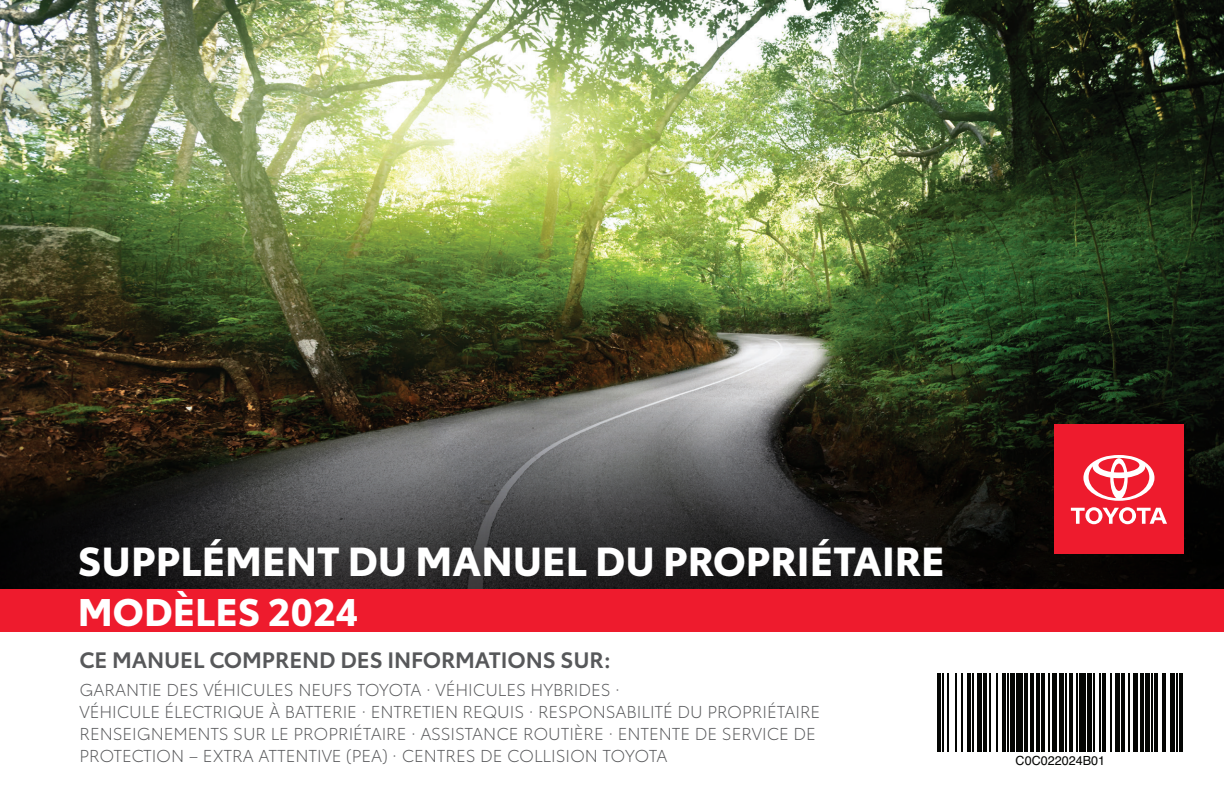
<style>
.page{position:relative;width:1224px;height:792px;background:#fff}
.page>*{position:absolute;margin:0;border:0;box-sizing:border-box;transform-origin:0 0}
.t1{font:700 40px "Toyota Type";color:#fff}
.t2{font:700 38px "Toyota Type";color:#fff}
.t3{font:600 22px "Toyota Type";letter-spacing:-.005em;color:#57585a}
.t4{font:300 17px/22px "Toyota Type";letter-spacing:-.005em;color:#57585a}
.t5{font:12.6px "Helvetica";color:#040503}
</style>
<div class="page">
<img style="left:0;top:0;width:1224px;height:400px">
<hr style="left:938px;top:673px;width:3px;height:79px;background:#040503">
<hr style="left:942px;top:673px;width:2px;height:79px;background:#040503">
<hr style="left:947px;top:673px;width:2px;height:79px;background:#040503">
<hr style="left:955px;top:673px;width:2px;height:79px;background:#040503">
<hr style="left:961px;top:673px;width:2px;height:79px;background:#040503">
<hr style="left:968px;top:673px;width:3px;height:79px;background:#040503">
<hr style="left:972px;top:673px;width:2px;height:79px;background:#040503">
<div style="left:977px;top:673px;width:5px;height:79px;background:#040503"></div>
<hr style="left:983px;top:673px;width:3px;height:79px;background:#040503">
<hr style="left:990px;top:673px;width:1px;height:79px;background:#040503">
<hr style="left:996px;top:673px;width:1px;height:79px;background:#040503">
<hr style="left:1002px;top:673px;width:3px;height:79px;background:#040503">
<hr style="left:1007px;top:673px;width:1px;height:79px;background:#040503">
<div style="left:1010px;top:673px;width:5px;height:79px;background:#040503"></div>
<div style="left:1016px;top:673px;width:7px;height:79px;background:#040503"></div>
<hr style="left:1024px;top:673px;width:3px;height:79px;background:#040503">
<hr style="left:1030px;top:673px;width:4px;height:79px;background:#040503">
<hr style="left:1037px;top:673px;width:3px;height:79px;background:#040503">
<hr style="left:1042px;top:673px;width:3px;height:79px;background:#040503">
<hr style="left:1048px;top:673px;width:1px;height:79px;background:#040503">
<hr style="left:1053px;top:673px;width:4px;height:79px;background:#040503">
<div style="left:1059px;top:673px;width:5px;height:79px;background:#040503"></div>
<hr style="left:1065px;top:673px;width:2px;height:79px;background:#040503">
<hr style="left:1070px;top:673px;width:3px;height:79px;background:#040503">
<hr style="left:1076px;top:673px;width:2px;height:79px;background:#040503">
<div style="left:1079px;top:673px;width:7px;height:79px;background:#040503"></div>
<div style="left:1087px;top:673px;width:5px;height:79px;background:#040503"></div>
<hr style="left:1093px;top:673px;width:2px;height:79px;background:#040503">
<hr style="left:1100px;top:673px;width:1px;height:79px;background:#040503">
<hr style="left:1103px;top:673px;width:3px;height:79px;background:#040503">
<hr style="left:1111px;top:673px;width:1px;height:79px;background:#040503">
<div style="left:1115px;top:673px;width:5px;height:79px;background:#040503"></div>
<hr style="left:1122px;top:673px;width:3px;height:79px;background:#040503">
<hr style="left:1128px;top:673px;width:2px;height:79px;background:#040503">
<hr style="left:1133px;top:673px;width:4px;height:79px;background:#040503">
<hr style="left:1141px;top:673px;width:3px;height:79px;background:#040503">
<div style="left:1145px;top:673px;width:5px;height:79px;background:#040503"></div>
<hr style="left:1152px;top:673px;width:1px;height:79px;background:#040503">
<hr style="left:1155px;top:673px;width:3px;height:79px;background:#040503">
<hr style="left:1163px;top:673px;width:3px;height:79px;background:#040503">
<div style="left:1170px;top:673px;width:5px;height:79px;background:#040503"></div>
<hr style="left:1177px;top:673px;width:1px;height:79px;background:#040503">
<hr style="left:1180px;top:673px;width:3px;height:79px;background:#040503">
<svg style="left:0;top:400px;width:1224px;height:190px;background:#322f2c"></svg>
<div style="left:1054px;top:425px;width:130px;height:129px;background:#ee1b2d"></div>
<svg style="left:1083px;top:455px;width:71px;height:46px"></svg>
<svg style="left:1071px;top:507px;width:96px;height:17px"></svg>
<div style="left:0;top:590px;width:1224px;height:42px;background:#ee1b2d"></div>
<h1 class="t1" style="left:78px;top:530px;width:868px">SUPPLÉMENT DU MANUEL DU PROPRIÉTAIRE</h1>
<h2 class="t2" style="left:78px;top:583px;width:282px">MODÈLES 2024</h2>
<p class="t3" style="left:79px;top:644px;width:533px">CE MANUEL COMPREND DES INFORMATIONS SUR:</p>
<p class="t4" style="left:79px;top:677px;width:742px">GARANTIE DES VÉHICULES NEUFS TOYOTA · VÉHICULES HYBRIDES ·<br>VÉHICULE ÉLECTRIQUE À BATTERIE · ENTRETIEN REQUIS · RESPONSABILITÉ DU PROPRIÉTAIRE RENSEIGNEMENTS SUR LE PROPRIÉTAIRE · ASSISTANCE ROUTIÈRE · ENTENTE DE SERVICE DE PROTECTION – EXTRA ATTENTIVE (PEA) · CENTRES DE COLLISION TOYOTA</p>
<p class="t5" style="left:1016px;top:751px;width:91px">C0C022024B01</p>
</div>
